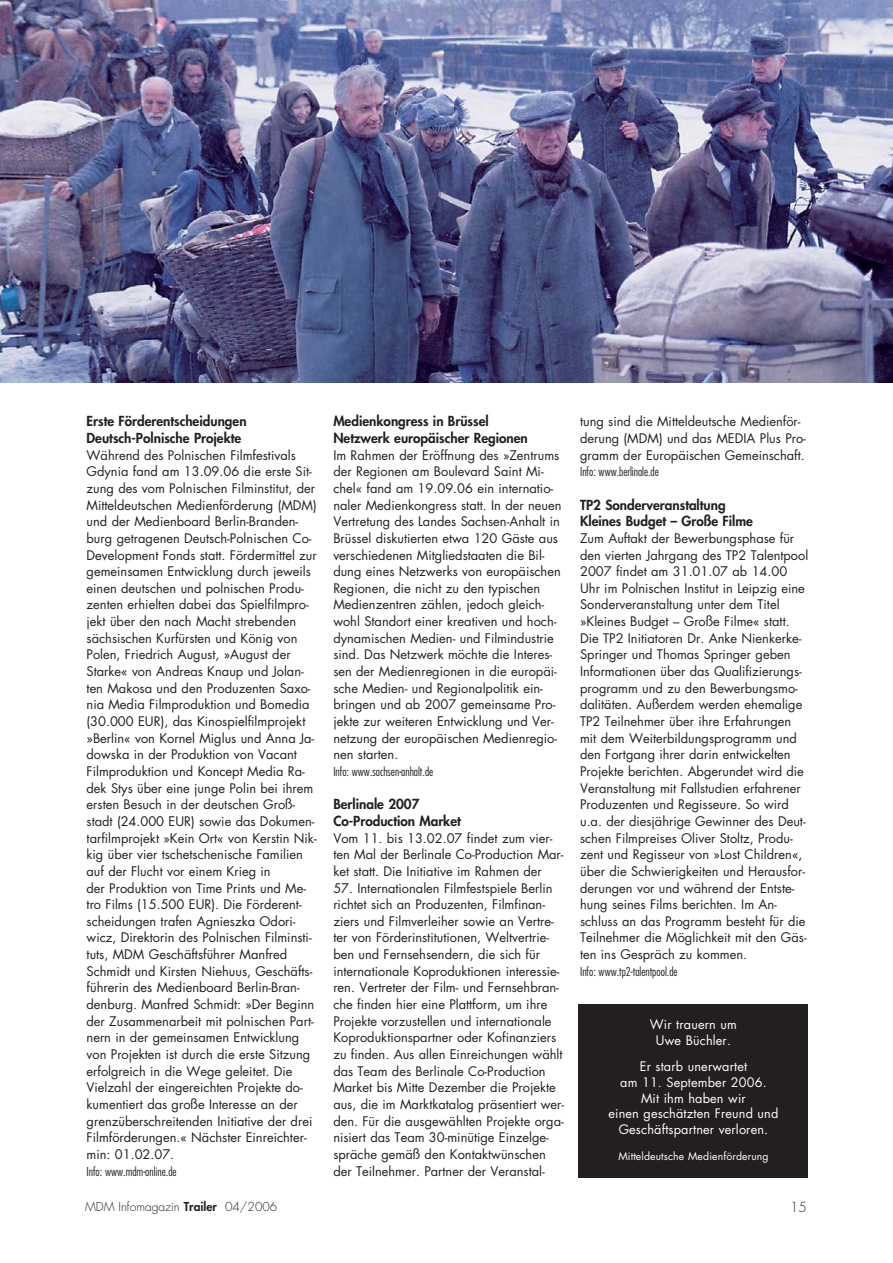
<style>
.page{position:relative;width:893px;height:1263px;background:#fff}
.page>*{position:absolute;margin:0;border:0;box-sizing:border-box;transform-origin:0 0}
.t1{font:800 13.5px/16.6px "Futura";color:#231f20}
.t2{font:300 13.5px "Futura";color:#231f20}
.t3{font:12.9px/16.6px "Futura LT";color:#231f20}
.t4{font:12.75px/15.8px "Futura LT";letter-spacing:.01em;color:#fff;text-align:center}
.t5{font:300 condensed 12px "Futura";color:#231f20}
.t6{font:300 12px "Futura";color:#231f20}
.t7{font:10.5px "Futura LT";letter-spacing:.01em;color:#fff}
.s1{font-weight:800}
</style>
<div class="page">
<img style="left:0;top:0;width:892px;height:383px">
<div style="left:578px;top:1005px;width:230px;height:173px;background:#231f20"></div>
<p class="t1" style="left:87px;top:414px;width:161px">Erste Förderentscheidungen<br>Deutsch-Polnische Projekte</p>
<p class="t3" style="left:87px;top:447px;width:232px">Während des Polnischen Filmfestivals Gdynia fand am 13.09.06 die erste Sit&shy;zung des vom Polnischen Filminstitut, der Mitteldeutschen Medienförderung (MDM) und der Medienboard Berlin-Branden&shy;burg getragenen Deutsch-Polnischen Co-Development Fonds statt. Fördermittel zur gemeinsamen Entwicklung durch jeweils einen deutschen und polnischen Produ&shy;zenten erhielten dabei das Spielfilmpro&shy;jekt über den nach Macht strebenden sächsischen Kurfürsten und König von Polen, Friedrich August, »August der Starke« von Andreas Knaup und Jolan&shy;ten Makosa und den Produzenten Saxo&shy;nia Media Filmproduktion und Bomedia (30.000 EUR), das Kinospielfilmprojekt »Berlin« von Kornel Miglus und Anna Ja&shy;dowska in der Produktion von Vacant Filmproduktion und Koncept Media Ra&shy;dek Stys über eine junge Polin bei ihrem ersten Besuch in der deutschen Groß&shy;stadt (24.000 EUR) sowie das Dokumen&shy;tarfilmprojekt »Kein Ort« von Kerstin Nik&shy;kig über vier tschetschenische Familien auf der Flucht vor einem Krieg in<br>der Produktion von Time Prints und Me&shy;tro Films (15.500 EUR). Die Förderent&shy;scheidungen trafen Agnieszka Odori&shy;wicz, Direktorin des Polnischen Filminsti&shy;tuts, MDM Geschäftsführer Manfred Schmidt und Kirsten Niehuus, Geschäfts&shy;führerin des Medienboard Berlin-Bran&shy;denburg. Manfred Schmidt: »Der Beginn der Zusammenarbeit mit polnischen Part&shy;nern in der gemeinsamen Entwicklung von Projekten ist durch die erste Sitzung erfolgreich in die Wege geleitet. Die Vielzahl der eingereichten Projekte do&shy;kumentiert das große Interesse an der grenzüberschreitenden Initiative der drei Filmförderungen.« Nächster Einreichter&shy;min: 01.02.07.</p>
<p class="t5" style="left:87px;top:1166px;width:92px">Info: www.mdm-online.de</p>
<p class="t1" style="left:333px;top:414px;width:196px">Medienkongress in Brüssel<br>Netzwerk europäischer Regionen</p>
<p class="t3" style="left:333px;top:447px;width:230px">Im Rahmen der Eröffnung des »Zentrums der Regionen am Boulevard Saint Mi&shy;chel« fand am 19.09.06 ein internatio&shy;naler Medienkongress statt. In der neuen Vertretung des Landes Sachsen-Anhalt in Brüssel diskutierten etwa 120 Gäste aus verschiedenen Mitgliedstaaten die Bil&shy;dung eines Netzwerks von europäischen Regionen, die nicht zu den typischen Medienzentren zählen, jedoch gleich&shy;wohl Standort einer kreativen und hoch&shy;dynamischen Medien- und Filmindustrie sind. Das Netzwerk möchte die Interes&shy;sen der Medienregionen in die europäi&shy;sche Medien- und Regionalpolitik ein&shy;bringen und ab 2007 gemeinsame Pro&shy;jekte zur weiteren Entwicklung und Ver&shy;netzung der europäischen Medienregio&shy;nen starten.</p>
<p class="t5" style="left:333px;top:766px;width:101px">Info: www.sachsen-anhalt.de</p>
<p class="t1" style="left:333px;top:797px;width:129px">Berlinale 2007<br>Co-Production Market</p>
<p class="t3" style="left:333px;top:830px;width:232px">Vom 11. bis 13.02.07 findet zum vier&shy;ten Mal der Berlinale Co-Production Mar&shy;ket statt. Die Initiative im Rahmen der</p>
<p class="t3" style="left:333px;top:880px;width:232px">57. Internationalen Filmfestspiele Berlin richtet sich an Produzenten, Filmfinan&shy;ziers und Filmverleiher sowie an Vertre&shy;ter von Förderinstitutionen, Weltvertrie&shy;ben und Fernsehsendern, die sich für internationale Koproduktionen interessie&shy;ren. Vertreter der Film- und Fernsehbran&shy;che finden hier eine Plattform, um ihre Projekte vorzustellen und internationale Koproduktionspartner oder Kofinanziers zu finden. Aus allen Einreichungen wählt das Team des Berlinale Co-Production Market bis Mitte Dezember die Projekte aus, die im Marktkatalog präsentiert wer&shy;den. Für die ausgewählten Projekte orga&shy;nisiert das Team 30-minütige Einzelge&shy;spräche gemäß den Kontaktwünschen der Teilnehmer. Partner der Veranstal-</p>
<p class="t3" style="left:580px;top:413px;width:227px">tung sind die Mitteldeutsche Medienför&shy;derung (MDM) und das MEDIA Plus Pro&shy;gramm der Europäischen Gemeinschaft.</p>
<p class="t5" style="left:580px;top:467px;width:80px">Info: www.berlinale.de</p>
<p class="t1" style="left:580px;top:497px;width:174px">TP2 Sonderveranstaltung<br>Kleines Budget – Große Filme</p>
<p class="t3" style="left:580px;top:530px;width:230px">Zum Auftakt der Bewerbungsphase für den vierten Jahrgang des TP2 Talentpool 2007 findet am 31.01.07 ab 14.00<br>Uhr im Polnischen Institut in Leipzig eine Sonderveranstaltung unter dem Titel »Kleines Budget – Große Filme« statt.<br>Die TP2 Initiatoren Dr. Anke Nienkerke-Springer und Thomas Springer geben Informationen über das Qualifizierungs&shy;programm und zu den Bewerbungsmo&shy;dalitäten. Außerdem werden ehemalige TP2 Teilnehmer über ihre Erfahrungen mit dem Weiterbildungsprogramm und den Fortgang ihrer darin entwickelten Projekte berichten. Abgerundet wird die Veranstaltung mit Fallstudien erfahrener Produzenten und Regisseure. So wird u.a. der diesjährige Gewinner des Deut&shy;schen Filmpreises Oliver Stoltz, Produ&shy;zent und Regisseur von »Lost Children«, über die Schwierigkeiten und Herausfor&shy;derungen vor und während der Entste&shy;hung seines Films berichten. Im An&shy;schluss an das Programm besteht für die Teilnehmer die Möglichkeit mit den Gäs&shy;ten ins Gespräch zu kommen.</p>
<p class="t5" style="left:580px;top:966px;width:99px">Info: www.tp2-talentpool.de</p>
<p class="t4" style="left:650px;top:1017px;width:88px">Wir trauern um<br>Uwe Büchler.</p>
<p class="t4" style="left:608px;top:1059px;width:171px">Er starb unerwartet<br>am 11. September 2006.<br>Mit ihm haben wir<br>einen geschätzten Freund und<br>Geschäftspartner verloren.</p>
<p class="t7" style="left:618px;top:1150px;width:152px">Mitteldeutsche Medienförderung</p>
<p class="t6" style="left:85px;top:1201px;width:194px">MDM Infomagazin <span class="s1">Trailer</span> 04/2006</p>
<p class="t2" style="left:790px;top:1201px;width:18px">15</p>
</div>
